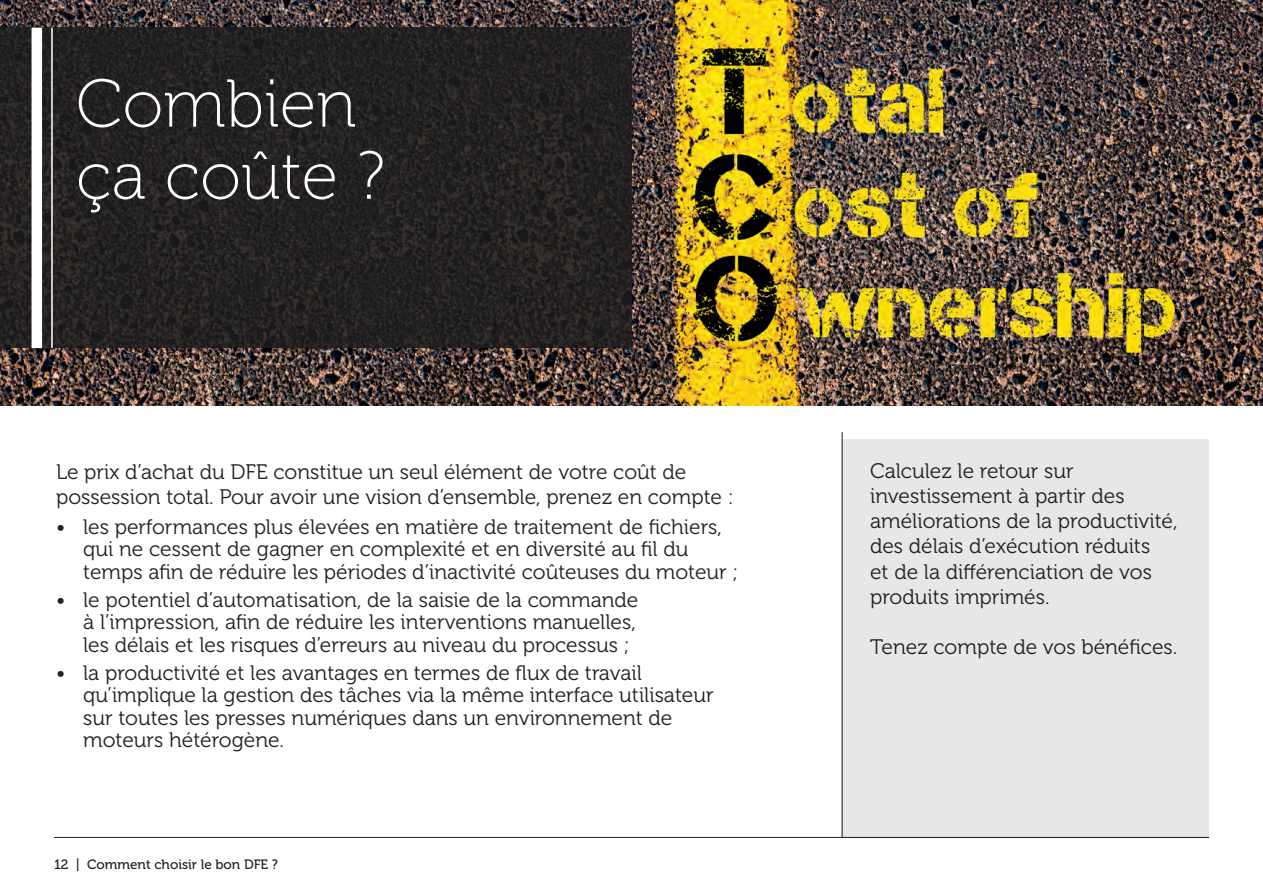
<style>
.page{position:relative;width:1263px;height:893px;background:#fff}
.page>*{position:absolute;margin:0;border:0;box-sizing:border-box;transform-origin:0 0}
.t1{font:67.5px/72px "Museo 100";color:#fff}
.t2{font:21px/22.5px "Museo 300";color:#231f20}
.t3{font:13.5px "Museo 500";color:#231f20}
</style>
<div class="page">
<img style="left:0;top:0;width:1263px;height:405px">
<svg style="left:0;top:28px;width:632px;height:320px;background:#242222"></svg>
<hr style="left:51px;top:28px;width:2px;height:320px;background:#fff">
<div style="left:32px;top:28px;width:10px;height:320px;background:#fff"></div>
<div style="left:842px;top:439px;width:367px;height:398px;background:#e6e7e9"></div>
<hr style="left:842px;top:432px;width:1px;height:405px;background:#231f20">
<hr style="left:54px;top:837px;width:1155px;height:1px;background:#231f20">
<h1 class="t1" style="left:76px;top:69px;width:310px">Combien ça coûte ?</h1>
<p class="t2" style="left:56px;top:460px;width:679px;line-height:25.2px">Le prix d’achat du DFE constitue un seul élément de votre coût de possession total. Pour avoir une vision d’ensemble, prenez en compte :</p>
<p class="t2" style="left:83px;top:516px;width:657px;text-indent:-27px">• les performances plus élevées en matière de traitement de fichiers, qui ne cessent de gagner en complexité et en diversité au fil du temps afin de réduire les périodes d’inactivité coûteuses du moteur ;</p>
<p class="t2" style="left:83px;top:589px;width:557px;text-indent:-27px">• le potentiel d’automatisation, de la saisie de la commande à l’impression, afin de réduire les interventions manuelles, les délais et les risques d’erreurs au niveau du processus ;</p>
<p class="t2" style="left:83px;top:661px;width:632px;text-indent:-27px">• la productivité et les avantages en termes de flux de travail qu’implique la gestion des tâches via la même interface utilisateur sur toutes les presses numériques dans un environnement de moteurs hétérogène.</p>
<p class="t3" style="left:54px;top:857px;width:225px">12 | Comment choisir le bon DFE ?</p>
<p class="t2" style="left:870px;top:458px;width:309px;line-height:25.2px">Calculez le retour sur investissement à partir des améliorations de la productivité, des délais d’exécution réduits<br>et de la différenciation de vos produits imprimés.</p>
<p class="t2" style="left:870px;top:636px;width:309px">Tenez compte de vos bénéfices.</p>
</div>
